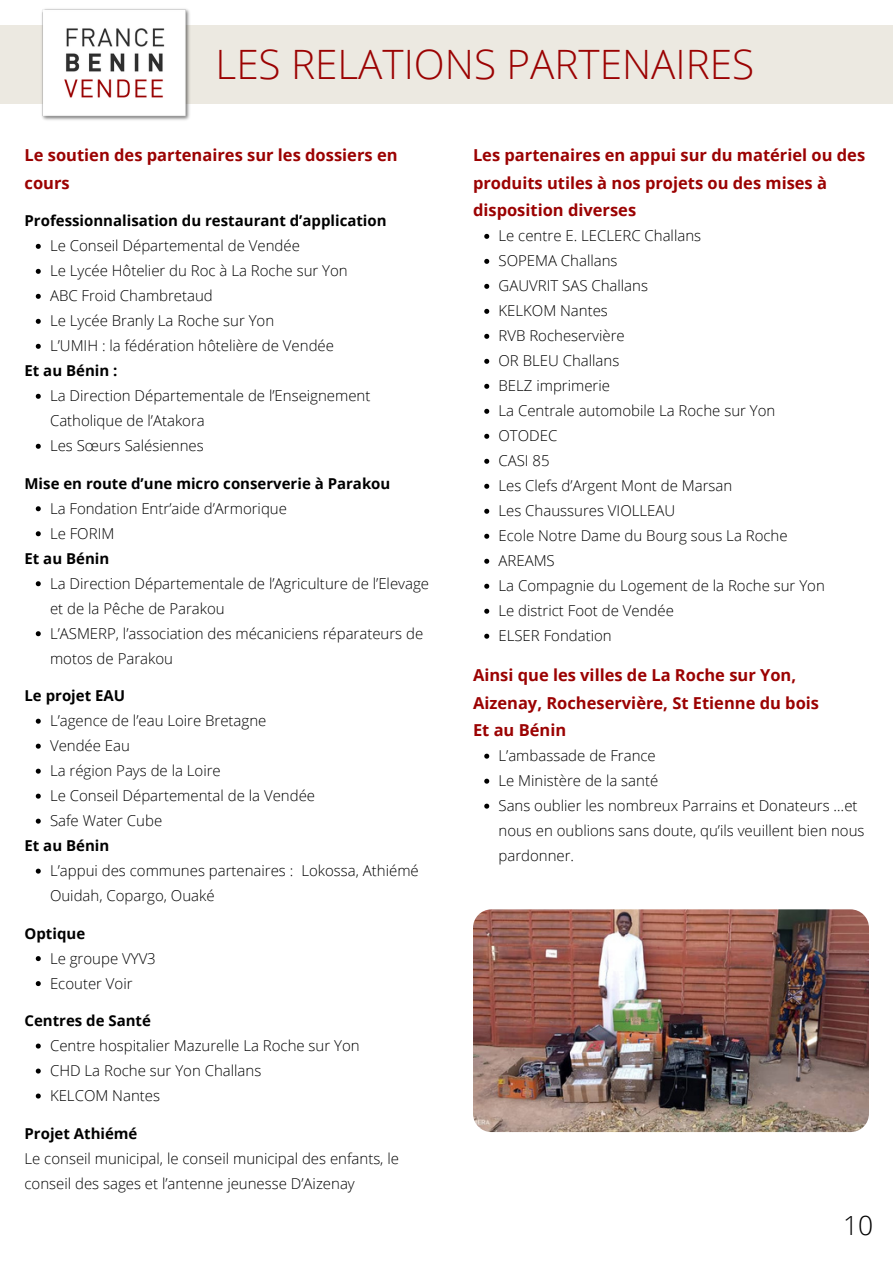
<style>
.page{position:relative;width:893px;height:1264px;background:#fff}
.page>*{position:absolute;margin:0;border:0;box-sizing:border-box;transform-origin:0 0}
.t1{font:300 40.5px "Open Sans";color:#9b0202}
.t2{font:300 26.4px "Open Sans";color:#000}
.t3{font:700 16.5px/27.5px "Open Sans";color:#9b0202}
.t4{font:300 15px/25px "Open Sans";color:#000}
.t5{font:700 15px "Open Sans";color:#000}
</style>
<div class="page">
<div style="left:0;top:25px;width:892px;height:78px;background:#ece9e1"></div>
<img style="left:40px;top:9px;width:153px;height:111px">
<svg style="left:36px;top:244px;width:5px;height:5px"></svg>
<svg style="left:36px;top:269px;width:5px;height:5px"></svg>
<svg style="left:36px;top:294px;width:5px;height:5px"></svg>
<svg style="left:36px;top:319px;width:5px;height:5px"></svg>
<svg style="left:36px;top:344px;width:5px;height:5px"></svg>
<svg style="left:36px;top:394px;width:5px;height:5px"></svg>
<svg style="left:36px;top:444px;width:5px;height:5px"></svg>
<svg style="left:36px;top:506px;width:5px;height:5px"></svg>
<svg style="left:36px;top:531px;width:5px;height:5px"></svg>
<svg style="left:36px;top:581px;width:5px;height:5px"></svg>
<svg style="left:36px;top:631px;width:5px;height:5px"></svg>
<svg style="left:36px;top:718px;width:5px;height:5px"></svg>
<svg style="left:36px;top:743px;width:5px;height:5px"></svg>
<svg style="left:36px;top:768px;width:5px;height:5px"></svg>
<svg style="left:36px;top:793px;width:5px;height:5px"></svg>
<svg style="left:36px;top:818px;width:5px;height:5px"></svg>
<svg style="left:36px;top:868px;width:5px;height:5px"></svg>
<svg style="left:36px;top:956px;width:5px;height:5px"></svg>
<svg style="left:36px;top:981px;width:5px;height:5px"></svg>
<svg style="left:36px;top:1043px;width:5px;height:5px"></svg>
<svg style="left:36px;top:1068px;width:5px;height:5px"></svg>
<svg style="left:36px;top:1093px;width:5px;height:5px"></svg>
<svg style="left:484px;top:234px;width:5px;height:5px"></svg>
<svg style="left:484px;top:259px;width:5px;height:5px"></svg>
<svg style="left:484px;top:284px;width:5px;height:5px"></svg>
<svg style="left:484px;top:309px;width:5px;height:5px"></svg>
<svg style="left:484px;top:334px;width:5px;height:5px"></svg>
<svg style="left:484px;top:359px;width:5px;height:5px"></svg>
<svg style="left:484px;top:384px;width:5px;height:5px"></svg>
<svg style="left:484px;top:409px;width:5px;height:5px"></svg>
<svg style="left:484px;top:434px;width:5px;height:5px"></svg>
<svg style="left:484px;top:459px;width:5px;height:5px"></svg>
<svg style="left:484px;top:484px;width:5px;height:5px"></svg>
<svg style="left:484px;top:509px;width:5px;height:5px"></svg>
<svg style="left:484px;top:533px;width:5px;height:5px"></svg>
<svg style="left:484px;top:558px;width:5px;height:5px"></svg>
<svg style="left:484px;top:583px;width:5px;height:5px"></svg>
<svg style="left:484px;top:608px;width:5px;height:5px"></svg>
<svg style="left:484px;top:633px;width:5px;height:5px"></svg>
<svg style="left:484px;top:753px;width:5px;height:5px"></svg>
<svg style="left:484px;top:778px;width:5px;height:5px"></svg>
<svg style="left:484px;top:803px;width:5px;height:5px"></svg>
<img style="left:473px;top:909px;width:395px;height:223px;border-radius:18px">
<h1 class="t1" style="left:215px;top:36px;width:540px">LES RELATIONS PARTENAIRES</h1>
<p class="t3" style="left:25px;top:141px;width:374px">Le soutien des partenaires sur les dossiers en cours</p>
<p class="t5" style="left:25px;top:210px;width:363px">Professionnalisation du restaurant d’application</p>
<p class="t4" style="left:50px;top:233px;width:299px">Le Conseil Départemental de Vendée<br>Le Lycée Hôtelier du Roc à La Roche sur Yon ABC Froid Chambretaud<br>Le Lycée Branly La Roche sur Yon<br>L’UMIH : la fédération hôtelière de Vendée</p>
<p class="t4" style="left:50px;top:383px;width:322px">La Direction Départementale de l’Enseignement<br>Catholique de l’Atakora<br>Les Sœurs Salésiennes</p>
<p class="t5" style="left:25px;top:360px;width:94px">Et au Bénin :</p>
<p class="t5" style="left:25px;top:473px;width:367px">Mise en route d’une micro conserverie à Parakou</p>
<p class="t4" style="left:50px;top:495px;width:238px">La Fondation Entr’aide d’Armorique<br>Le FORIM</p>
<p class="t4" style="left:50px;top:570px;width:380px">La Direction Départementale de l’Agriculture de l’Elevage et de la Pêche de Parakou<br>L’ASMERP, l’association des mécaniciens réparateurs de motos de Parakou</p>
<p class="t5" style="left:25px;top:547px;width:86px">Et au Bénin</p>
<p class="t5" style="left:25px;top:685px;width:102px">Le projet EAU</p>
<p class="t4" style="left:50px;top:707px;width:266px">L’agence de l’eau Loire Bretagne<br>Vendée Eau<br>La région Pays de la Loire<br>Le Conseil Départemental de la Vendée<br>Safe Water Cube</p>
<p class="t4" style="left:50px;top:857px;width:370px">L’appui des communes partenaires : Lokossa, Athiémé<br>Ouidah, Copargo, Ouaké</p>
<p class="t5" style="left:25px;top:835px;width:86px">Et au Bénin</p>
<p class="t5" style="left:25px;top:922px;width:62px">Optique</p>
<p class="t4" style="left:50px;top:945px;width:107px">Le groupe VYV3<br>Ecouter Voir</p>
<p class="t5" style="left:25px;top:1010px;width:128px">Centres de Santé</p>
<p class="t4" style="left:50px;top:1032px;width:311px">Centre hospitalier Mazurelle La Roche sur Yon<br>CHD La Roche sur Yon Challans<br>KELCOM Nantes</p>
<p class="t5" style="left:25px;top:1122px;width:114px">Projet Athiémé</p>
<p class="t4" style="left:25px;top:1145px;width:376px">Le conseil municipal, le conseil municipal des enfants, le conseil des sages et l’antenne jeunesse D’Aizenay</p>
<p class="t3" style="left:473px;top:141px;width:393px">Les partenaires en appui sur du matériel ou des produits utiles à nos projets ou des mises à disposition diverses</p>
<p class="t4" style="left:498px;top:223px;width:328px">Le centre E. LECLERC Challans<br>SOPEMA Challans<br>GAUVRIT SAS Challans<br>KELKOM Nantes<br>RVB Rocheservière<br>OR BLEU Challans<br>BELZ imprimerie<br>La Centrale automobile La Roche sur Yon<br>OTODEC<br>CASI 85<br>Les Clefs d’Argent Mont de Marsan<br>Les Chaussures VIOLLEAU<br>Ecole Notre Dame du Bourg sous La Roche<br>AREAMS<br>La Compagnie du Logement de la Roche sur Yon<br>Le district Foot de Vendée<br>ELSER Fondation</p>
<p class="t3" style="left:473px;top:661px;width:347px">Ainsi que les villes de La Roche sur Yon,<br>Aizenay, Rocheservière, St Etienne du bois<br>Et au Bénin</p>
<p class="t4" style="left:498px;top:742px;width:367px">L’ambassade de France<br>Le Ministère de la santé<br>Sans oublier les nombreux Parrains et Donateurs …et nous en oublions sans doute, qu’ils veuillent bien nous pardonner.</p>
<h2 class="t2" style="left:843px;top:1206px;width:32px">10</h2>
</div>
